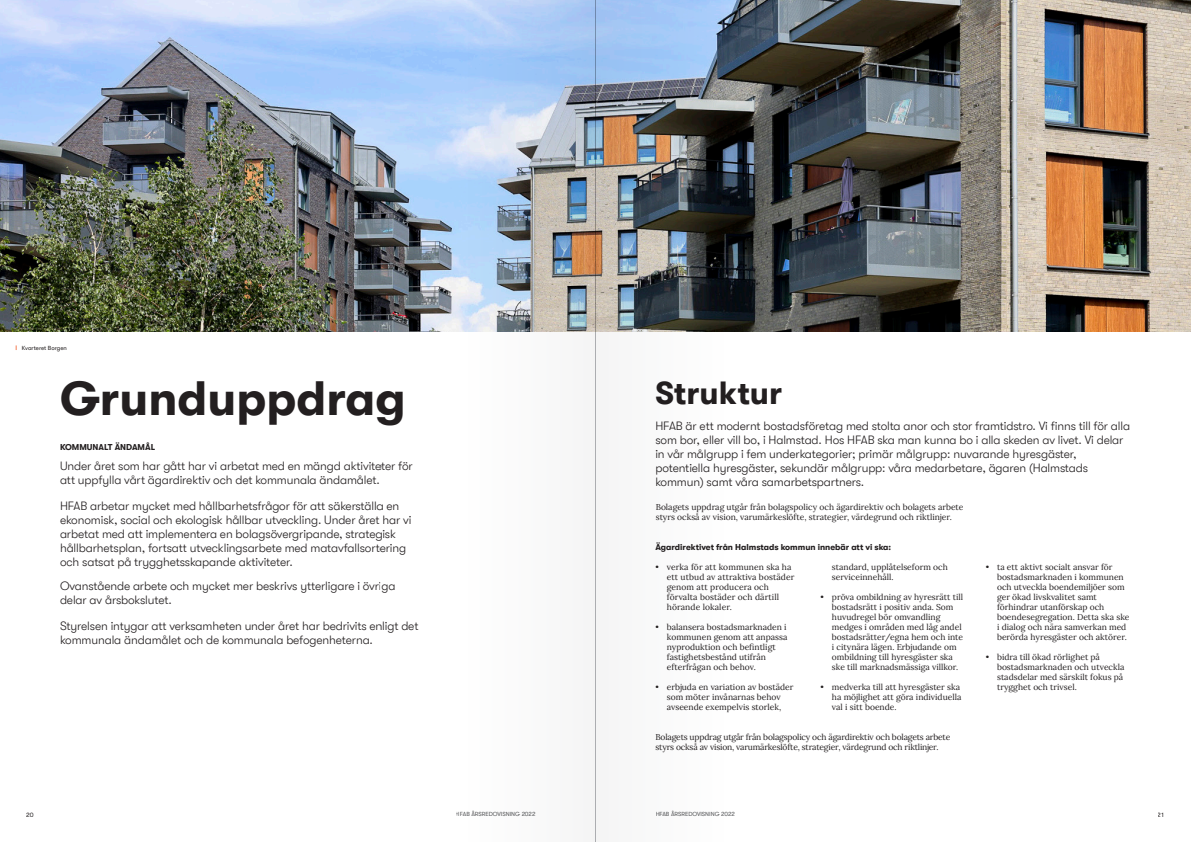
<style>
.page{position:relative;width:1191px;height:842px;background:#fff}
.page>*{position:absolute;margin:0;border:0;box-sizing:border-box;transform-origin:0 0}
.Stor_rubrik{font:700 48px "GT Walsheim";color:#231f20}
.Rubrik_1{font:700 32px "GT Walsheim";color:#231f20}
.Rubrik_3{font:300 12px/14px "GT Walsheim";letter-spacing:-.01em;color:#231f20}
._8_5_10_Brödtext{font:8.5px/10px "Lora";color:#231f20}
._8_5_10_Brödtext-2{font:8.5px/10px "Lora";letter-spacing:-.02em;color:#231f20}
._8_5_10_Brödtext-3{font:700 8.5px "GT Walsheim";color:#231f20}
.Rubrik_4{font:700 8.5px "GT Walsheim";color:#231f20}
.t1{font:6.3px "GT Walsheim";color:#231f20}
.t2{font:6px "GT Walsheim";color:#57585a}
.Bildtext_2{font:6px "GT Walsheim";color:#231f20}
</style>
<div class="page">
<img style="left:0;top:0;width:1191px;height:332px">
<svg style="left:380px;top:0;width:215px;height:842px"></svg>
<svg style="left:596px;top:0;width:214px;height:842px"></svg>
<hr style="left:595px;top:0;width:1px;height:842px;background:#bcbdc0">
<p class="Bildtext_2" style="left:22px;top:345px;width:47px">Kvarteret Borgen</p>
<p class="Stor_rubrik" style="left:60px;top:372px;width:347px">Grunduppdrag</p>
<p class="Rubrik_4" style="left:60px;top:442px;width:97px">KOMMUNALT ÄNDAMÅL</p>
<p class="Rubrik_3" style="left:60px;top:459px;width:354px">Under året som har gått har vi arbetat med en mängd aktiviteter för att uppfylla vårt ägardirektiv och det kommunala ändamålet.</p>
<p class="Rubrik_3" style="left:60px;top:499px;width:353px">HFAB arbetar mycket med hållbarhetsfrågor för att säkerställa en ekonomisk, social och ekologisk hållbar utveckling. Under året har vi arbetat med att implementera en bolagsövergripande, strategisk hållbarhetsplan, fortsatt utvecklingsarbete med matavfallsortering och satsat på trygghetsskapande aktiviteter.</p>
<p class="Rubrik_3" style="left:60px;top:579px;width:337px">Ovanstående arbete och mycket mer beskrivs ytterligare i övriga delar av årsbokslutet.</p>
<p class="Rubrik_3" style="left:60px;top:619px;width:360px">Styrelsen intygar att verksamheten under året har bedrivits enligt det kommunala ändamålet och de kommunala befogenheterna.</p>
<p class="Rubrik_1" style="left:655px;top:375px;width:128px">Struktur</p>
<p class="Rubrik_3" style="left:655px;top:419px;width:476px">HFAB är ett modernt bostadsföretag med stolta anor och stor framtidstro. Vi finns till för alla som bor, eller vill bo, i Halmstad. Hos HFAB ska man kunna bo i alla skeden av livet. Vi delar in vår målgrupp i fem underkategorier; primär målgrupp: nuvarande hyresgäster, potentiella hyresgäster, sekundär målgrupp: våra medarbetare, ägaren (Halmstads kommun) samt våra samarbetspartners.</p>
<p class="_8_5_10_Brödtext" style="left:655px;top:501px;width:309px">Bolagets uppdrag utgår från bolagspolicy och ägardirektiv och bolagets arbete styrs också av vision, varumärkeslöfte, strategier, värdegrund och riktlinjer.</p>
<p class="_8_5_10_Brödtext-3" style="left:655px;top:542px;width:237px">Ägardirektivet från Halmstads kommun innebär att vi ska:</p>
<p class="_8_5_10_Brödtext" style="left:667px;top:561px;width:129px;text-indent:-11px">• verka för att kommunen ska ha ett utbud av attraktiva bostäder genom att producera och förvalta bostäder och därtill hörande lokaler.</p>
<p class="_8_5_10_Brödtext" style="left:667px;top:621px;width:122px;text-indent:-11px">• balansera bostadsmarknaden i kommunen genom att anpassa nyproduktion och befintligt fastighetsbestånd utifrån efterfrågan och behov.</p>
<p class="_8_5_10_Brödtext" style="left:655px;top:681px;width:139px;text-align:center">• erbjuda en variation av bostäder som möter invånarnas behov avseende exempelvis storlek,</p>
<p class="_8_5_10_Brödtext" style="left:832px;top:561px;width:117px">standard, upplåtelseform och serviceinnehåll.</p>
<p class="_8_5_10_Brödtext" style="left:832px;top:591px;width:133px;text-indent:-11px">• pröva ombildning av hyresrätt till bostadsrätt i positiv anda. Som huvudregel bör omvandling medges i områden med låg andel bostadsrätter/egna hem och inte i citynära lägen. Erbjudande om ombildning till hyresgäster ska ske till marknadsmässiga villkor.</p>
<p class="_8_5_10_Brödtext" style="left:832px;top:681px;width:131px;text-indent:-11px">• medverka till att hyresgäster ska ha möjlighet att göra individuella val i sitt boende.</p>
<p class="_8_5_10_Brödtext-2" style="left:655px;top:731px;width:296px">Bolagets uppdrag utgår från bolagspolicy och ägardirektiv och bolagets arbete styrs också av vision, varumärkeslöfte, strategier, värdegrund och riktlinjer.</p>
<p class="_8_5_10_Brödtext" style="left:997px;top:561px;width:134px;text-indent:-11px">• ta ett aktivt socialt ansvar för bostadsmarknaden i kommunen och utveckla boendemiljöer som ger ökad livskvalitet samt förhindrar utanförskap och boendesegregation. Detta ska ske i dialog och nära samverkan med berörda hyresgäster och aktörer.</p>
<p class="_8_5_10_Brödtext" style="left:997px;top:651px;width:129px;text-indent:-11px">• bidra till ökad rörlighet på bostadsmarknaden och utveckla stadsdelar med särskilt fokus på trygghet och trivsel.</p>
<p class="t1" style="left:26px;top:811px;width:9px">20</p>
<p class="t2" style="left:456px;top:811px;width:81px">HFAB ÅRSREDOVISNING 2022</p>
<p class="t2" style="left:655px;top:811px;width:81px">HFAB ÅRSREDOVISNING 2022</p>
<p class="t1" style="left:1158px;top:811px;width:8px">21</p>
</div>
